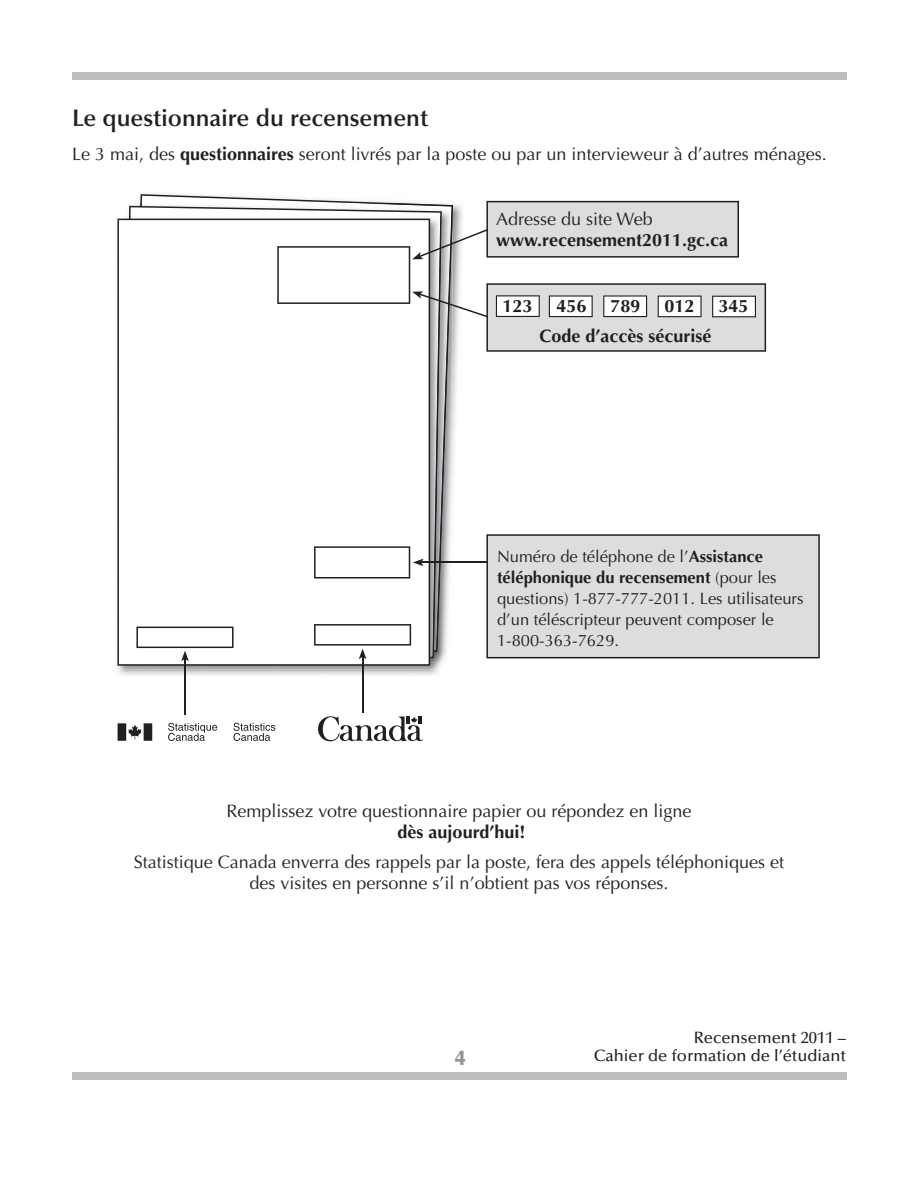
<style>
.page{position:relative;width:918px;height:1188px;background:#fff}
.page>*{position:absolute;margin:0;border:0;box-sizing:border-box;transform-origin:0 0}
.t1{font:600 24px "Optima";color:#231f20}
.t2{font:900 21px "Optima";color:#939598}
.t3{font:18px/21px "Optima";color:#231f20;text-align:center}
.t4{font:700 18px "Optima";color:#231f20}
.t5{font:16.5px/21px "Optima";color:#231f20}
.t6{font:500 16.5px "Optima";color:#231f20}
.s1{font-weight:700}
</style>
<div class="page">
<div style="left:72px;top:1072px;width:774px;height:8px;background:#bcbdc0"></div>
<div style="left:72px;top:72px;width:774px;height:8px;background:#bcbdc0"></div>
<img style="left:141px;top:203px;width:311px;height:329px">
<div style="left:486px;top:534px;width:334px;height:124px;background:#dcdddf"></div>
<img style="left:116px;top:218px;width:323px;height:459px">
<img style="left:122px;top:216px;width:319px;height:442px">
<svg style="left:117px;top:219px;width:313px;height:447px"></svg>
<hr style="left:421px;top:562px;width:65px;height:1px;background:#231f20">
<svg style="left:277px;top:201px;width:489px;height:151px"></svg>
<svg style="left:314px;top:546px;width:109px;height:33px"></svg>
<svg style="left:318px;top:716px;width:105px;height:25px"></svg>
<svg style="left:118px;top:723px;width:34px;height:18px"></svg>
<svg style="left:233px;top:723px;width:42px;height:18px"></svg>
<svg style="left:168px;top:723px;width:49px;height:18px"></svg>
<hr style="left:184px;top:659px;width:2px;height:56px;background:#231f20">
<svg style="left:136px;top:627px;width:98px;height:34px"></svg>
<hr style="left:362px;top:657px;width:1px;height:56px;background:#231f20">
<svg style="left:314px;top:624px;width:97px;height:35px"></svg>
<h1 class="t1" style="left:72px;top:104px;width:358px">Le questionnaire du recensement</h1>
<p class="t3" style="left:72px;top:144px;width:756px">Le 3 mai, des <span class="s1">questionnaires</span> seront livrés par la poste ou par un intervieweur à d’autres ménages.</p>
<p class="t3" style="left:496px;top:208px;width:158px">Adresse du site Web</p>
<p class="t4" style="left:496px;top:229px;width:233px">www.recensement2011.gc.ca</p>
<p class="t4" style="left:503px;top:296px;width:32px">123</p>
<p class="t4" style="left:557px;top:296px;width:32px">456</p>
<p class="t4" style="left:611px;top:296px;width:32px">789</p>
<p class="t4" style="left:665px;top:296px;width:32px">012</p>
<p class="t4" style="left:719px;top:296px;width:31px">345</p>
<p class="t4" style="left:539px;top:326px;width:174px">Code d’accès sécurisé</p>
<p class="t5" style="left:497px;top:547px;width:308px">Numéro de téléphone de l’<span class="s1">Assistance téléphonique du recensement</span> (pour les questions) 1-877-777-2011. Les utilisateurs d’un téléscripteur peuvent composer le 1-800-363-7629.</p>
<p class="t3" style="left:227px;top:801px;width:466px">Remplissez votre questionnaire papier ou répondez en ligne</p>
<p class="t4" style="left:398px;top:821px;width:129px">dès aujourd’hui!</p>
<p class="t3" style="left:134px;top:852px;width:652px">Statistique Canada enverra des rappels par la poste, fera des appels téléphoniques et des visites en personne s’il n’obtient pas vos réponses.</p>
<p class="t6" style="left:694px;top:1029px;width:154px">Recensement 2011 –</p>
<p class="t2" style="left:455px;top:1045px;width:12px">4</p>
<p class="t6" style="left:594px;top:1047px;width:254px">Cahier de formation de l’étudiant</p>
</div>
